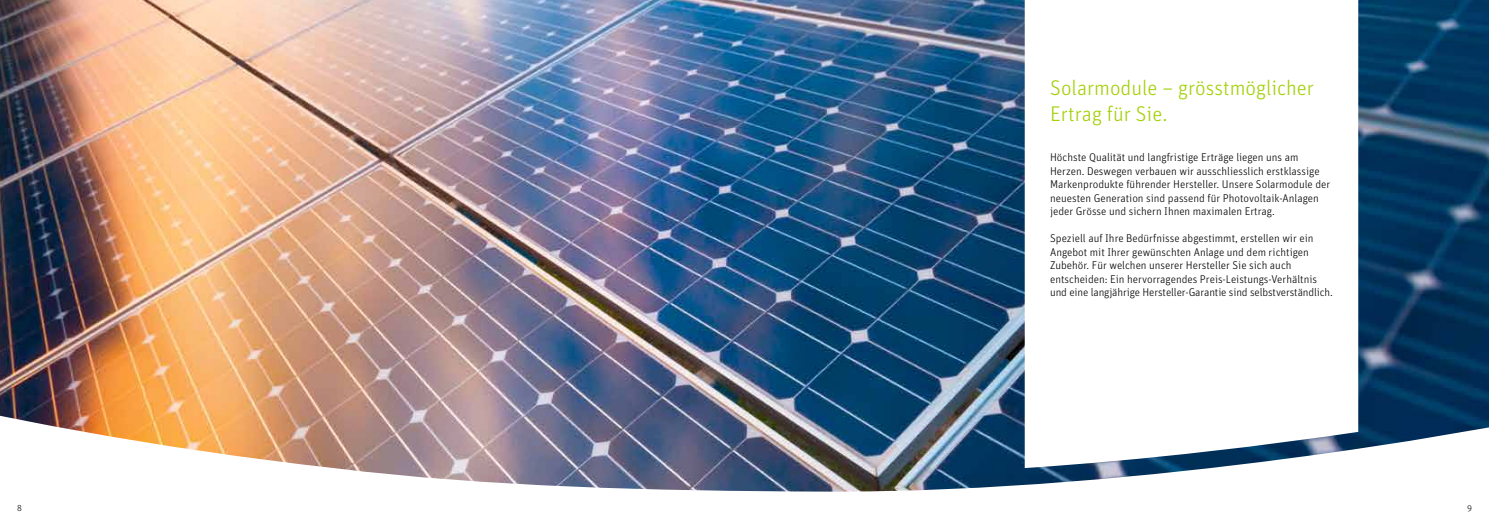
<style>
.page{position:relative;width:1489px;height:525px;background:#fff}
.page>*{position:absolute;margin:0;border:0;box-sizing:border-box;transform-origin:0 0}
.t1{font:300 21.25px/25.5px "Unit OT";color:#a3d109}
.t2{font:300 11.25px/13.5px "Unit OT";color:#000}
.t3{font:300 8.88px "Unit OT";color:#000}
.t4{font:300 8.75px "Unit OT";color:#000}
</style>
<div class="page">
<img style="left:0;top:0;width:1488px;height:135px">
<img style="left:0;top:135px;width:1488px;height:357px">
<svg style="left:1024px;top:0;width:334px;height:468px"></svg>
<h1 class="t1" style="left:1050px;top:75px;width:265px">Solarmodule – grösstmöglicher<br>Ertrag für Sie.</h1>
<p class="t2" style="left:1050px;top:150px;width:282px">Höchste Qualität und langfristige Erträge liegen uns am Herzen. Deswegen verbauen wir ausschliesslich erstklassige Markenprodukte führender Hersteller. Unsere Solarmodule der neuesten Generation sind passend für Photovoltaik-Anlagen jeder Grösse und sichern Ihnen maximalen Ertrag.</p>
<p class="t2" style="left:1050px;top:231px;width:284px">Speziell auf Ihre Bedürfnisse abgestimmt, erstellen wir ein Angebot mit Ihrer gewünschten Anlage und dem richtigen Zubehör. Für welchen unserer Hersteller Sie sich auch entscheiden: Ein hervorragendes Preis-Leistungs-Verhältnis und eine langjährige Hersteller-Garantie sind selbstverständlich.</p>
<p class="t4" style="left:17px;top:502px;width:6px">8</p>
<p class="t3" style="left:1466px;top:502px;width:6px">9</p>
</div>
